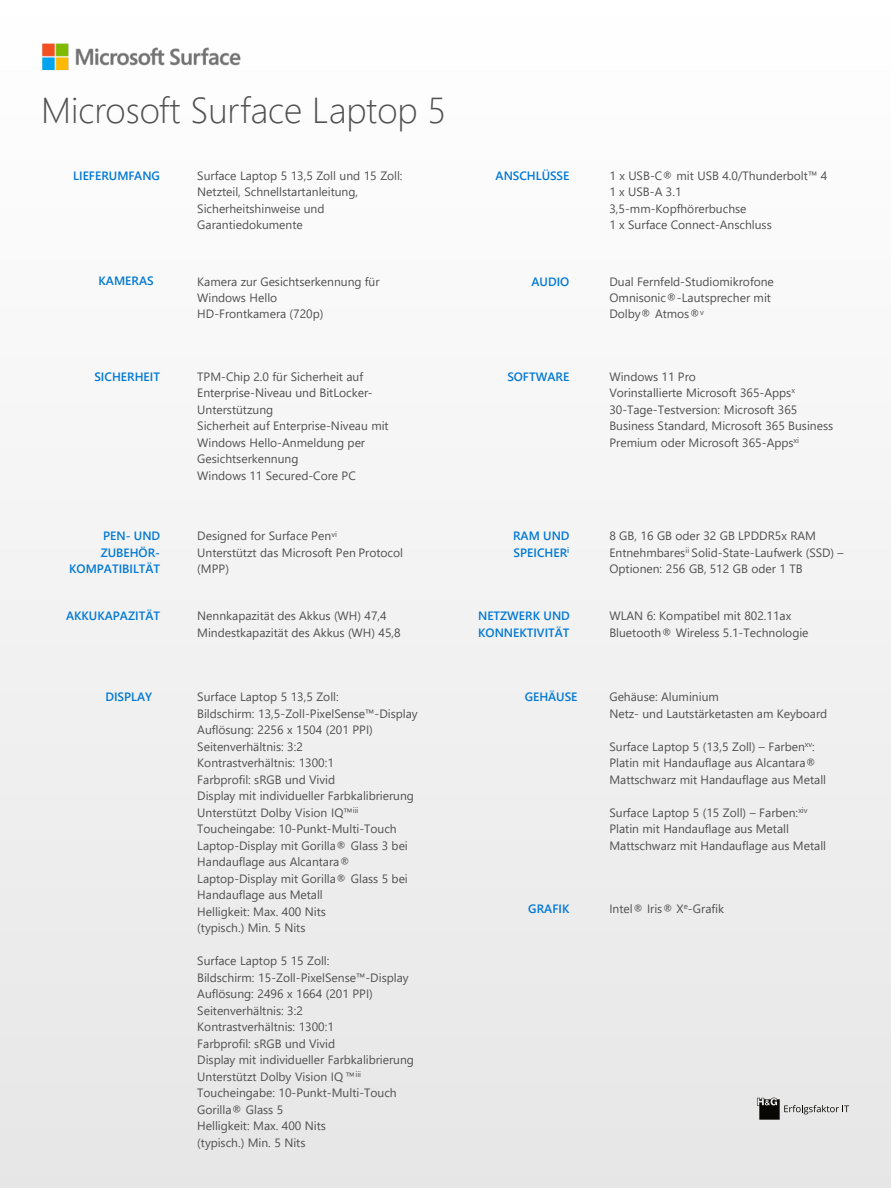
<style>
.page{position:relative;width:891px;height:1188px;background:#fff}
.page>*{position:absolute;margin:0;border:0;box-sizing:border-box;transform-origin:0 0}
.t1{font:300 36px "Segoe UI";color:#505050}
.t2{font:12.15px "Segoe UI";letter-spacing:-.005em;color:#505050}
.t3{font:12px/16.5px "Segoe UI";color:#505050}
.t4{font:600 12px/16.5px "Segoe UI";color:#0078d4}
</style>
<div class="page">
<img style="left:41px;top:43px;width:200px;height:28px">
<svg style="left:757px;top:1098px;width:92px;height:22px;background:#b0b0af"></svg>
<h1 class="t1" style="left:41px;top:97px;width:407px">Microsoft Surface Laptop 5</h1>
<p class="t4" style="left:73px;top:169px;width:88px">LIEFERUMFANG</p>
<p class="t3" style="left:197px;top:169px;width:207px">Surface Laptop 5 13,5 Zoll und 15 Zoll:<br>Netzteil, Schnellstartanleitung,<br>Sicherheitshinweise und<br>Garantiedokumente</p>
<p class="t4" style="left:496px;top:169px;width:75px">ANSCHLÜSSE</p>
<p class="t3" style="left:609px;top:169px;width:219px">1 x USB-C® mit USB 4.0/Thunderbolt™ 4<br>1 x USB-A 3.1<br>3,5-mm-Kopfhörerbuchse<br>1 x Surface Connect-Anschluss</p>
<p class="t4" style="left:99px;top:274px;width:57px">KAMERAS</p>
<p class="t3" style="left:197px;top:274px;width:184px">Kamera zur Gesichtserkennung für<br>Windows Hello<br>HD-Frontkamera (720p)</p>
<p class="t4" style="left:531px;top:274px;width:39px">AUDIO</p>
<p class="t3" style="left:609px;top:274px;width:166px">Dual Fernfeld-Studiomikrofone<br>Omnisonic®-Lautsprecher mit<br>Dolby® Atmos®<sup>v</sup></p>
<p class="t4" style="left:94px;top:369px;width:67px">SICHERHEIT</p>
<p class="t3" style="left:197px;top:369px;width:167px">TPM-Chip 2.0 für Sicherheit auf</p>
<p class="t2" style="left:197px;top:388px;width:177px">Enterprise-Niveau und BitLocker-</p>
<p class="t3" style="left:197px;top:402px;width:193px">Unterstützung<br>Sicherheit auf Enterprise-Niveau mit<br>Windows Hello-Anmeldung per<br>Gesichtserkennung<br>Windows 11 Secured-Core PC</p>
<p class="t4" style="left:507px;top:369px;width:63px">SOFTWARE</p>
<p class="t3" style="left:609px;top:369px;width:88px">Windows 11 Pro</p>
<p class="t2" style="left:609px;top:388px;width:187px">Vorinstallierte Microsoft 365-Apps<sup>x</sup></p>
<p class="t3" style="left:609px;top:402px;width:225px">30-Tage-Testversion: Microsoft 365<br>Business Standard, Microsoft 365 Business<br>Premium oder Microsoft 365-Apps<sup>xi</sup></p>
<p class="t4" style="left:69px;top:529px;width:93px;text-align:right">PEN- UND<br>ZUBEHÖR-<br>KOMPATIBILTÄT</p>
<p class="t3" style="left:197px;top:529px;width:207px">Designed for Surface Pen<sup>vi<br></sup>Unterstützt das Microsoft Pen Protocol (MPP)</p>
<p class="t4" style="left:513px;top:529px;width:58px">RAM UND<br>SPEICHER<sup>i</sup></p>
<p class="t3" style="left:609px;top:529px;width:236px">8 GB, 16 GB oder 32 GB LPDDR5x RAM<br>Entnehmbares<sup>ii</sup> Solid-State-Laufwerk (SSD) –<br>Optionen: 256 GB, 512 GB oder 1 TB</p>
<p class="t4" style="left:66px;top:609px;width:95px">AKKUKAPAZITÄT</p>
<p class="t3" style="left:197px;top:609px;width:205px">Nennkapazität des Akkus (WH) 47,4<br>Mindestkapazität des Akkus (WH) 45,8</p>
<p class="t4" style="left:478px;top:609px;width:93px">NETZWERK UND<br>KONNEKTIVITÄT</p>
<p class="t3" style="left:609px;top:609px;width:201px">WLAN 6: Kompatibel mit 802.11ax<br>Bluetooth® Wireless 5.1-Technologie</p>
<p class="t4" style="left:105px;top:690px;width:48px">DISPLAY</p>
<p class="t3" style="left:197px;top:690px;width:222px">Surface Laptop 5 13,5 Zoll:<br>Bildschirm: 13,5-Zoll-PixelSense™-Display Auflösung: 2256 x 1504 (201 PPI)<br>Seitenverhältnis: 3:2<br>Kontrastverhältnis: 1300:1<br>Farbprofil: sRGB und Vivid<br>Display mit individueller Farbkalibrierung Unterstützt Dolby Vision IQ™<sup>iii </sup>Toucheingabe: 10-Punkt-Multi-Touch Laptop-Display mit Gorilla® Glass 3 bei Handauflage aus Alcantara® Laptop-Display mit Gorilla® Glass 5 bei Handauflage aus Metall</p>
<p class="t2" style="left:197px;top:907px;width:130px">Helligkeit: Max. 400 Nits</p>
<p class="t3" style="left:197px;top:921px;width:110px">(typisch.) Min. 5 Nits</p>
<p class="t3" style="left:197px;top:954px;width:218px">Surface Laptop 5 15 Zoll:<br>Bildschirm: 15-Zoll-PixelSense™-Display<br>Auflösung: 2496 x 1664 (201 PPI)<br>Seitenverhältnis: 3:2<br>Kontrastverhältnis: 1300:1<br>Farbprofil: sRGB und Vivid<br>Display mit individueller Farbkalibrierung<br>Unterstützt Dolby Vision IQ ™<sup>iii<br></sup>Toucheingabe: 10-Punkt-Multi-Touch<br>Gorilla® Glass 5</p>
<p class="t2" style="left:197px;top:1122px;width:130px">Helligkeit: Max. 400 Nits</p>
<p class="t3" style="left:197px;top:1136px;width:110px">(typisch.) Min. 5 Nits</p>
<p class="t4" style="left:525px;top:690px;width:54px">GEHÄUSE</p>
<p class="t3" style="left:609px;top:690px;width:219px">Gehäuse: Aluminium<br>Netz- und Lautstärketasten am Keyboard</p>
<p class="t3" style="left:609px;top:740px;width:218px">Surface Laptop 5 (13,5 Zoll) – Farben<sup>xv</sup>:<br>Platin mit Handauflage aus Alcantara®<br>Mattschwarz mit Handauflage aus Metall</p>
<p class="t3" style="left:609px;top:805px;width:218px">Surface Laptop 5 (15 Zoll) – Farben:<sup>xiv<br></sup>Platin mit Handauflage aus Metall<br>Mattschwarz mit Handauflage aus Metall</p>
<p class="t4" style="left:528px;top:902px;width:43px">GRAFIK</p>
<p class="t3" style="left:609px;top:902px;width:116px">Intel® Iris® X<sup>e</sup>-Grafik</p>
</div>
